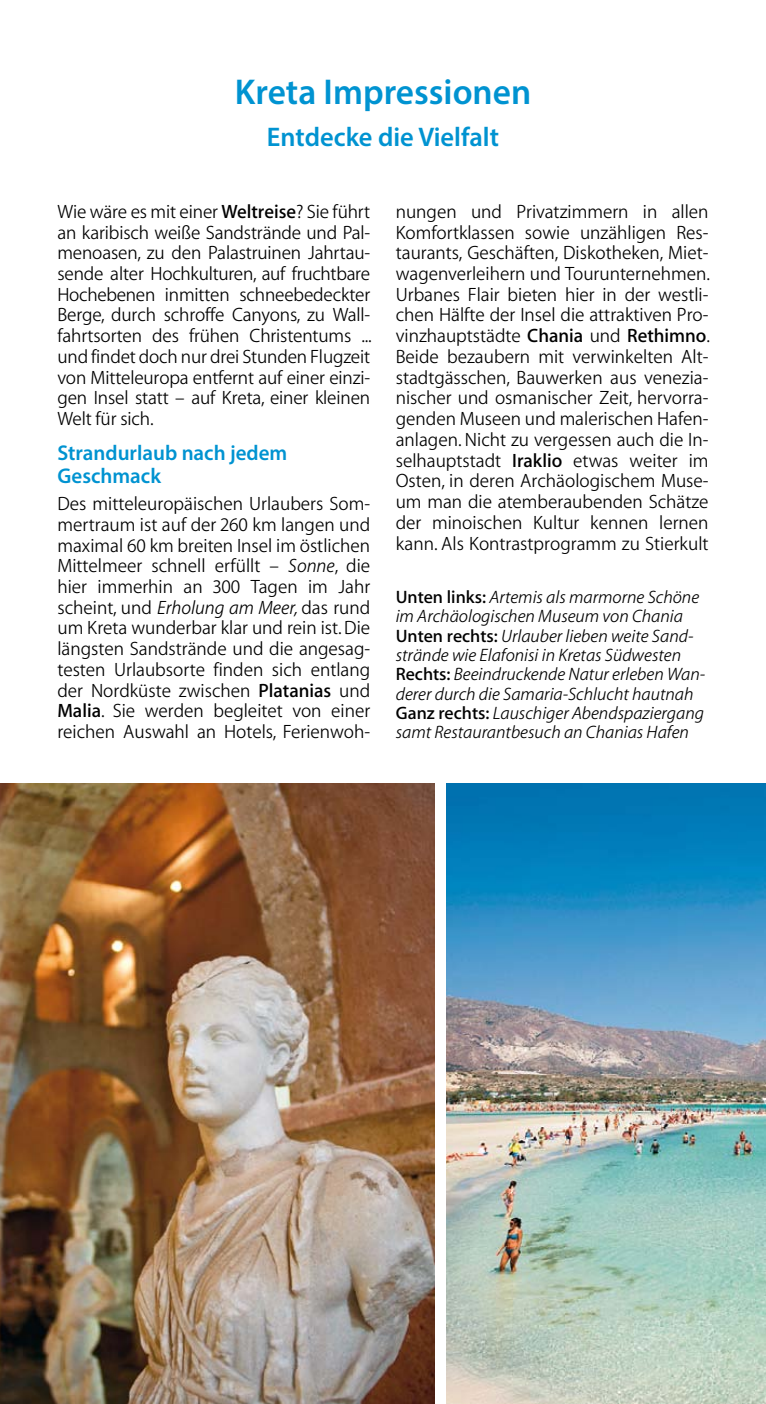
<style>
.page{position:relative;width:766px;height:1404px;background:#fff}
.page>*{position:absolute;margin:0;border:0;box-sizing:border-box;transform-origin:0 0}
.t1{font:600 36px "Myriad Pro";color:#0093d1}
.t2{font:600 27px "Myriad Pro";color:#0093d1}
.t3{font:600 21.38px/22.5px "Myriad Pro";color:#0093d1}
.t4{font:300 19.35px/20.7px "ADAC Myriad OT";color:#000;text-align:justify}
.t5{font:italic 300 18px/19.3px "ADAC Myriad OT";color:#000}
.s1{font-weight:700}
.s2{font-style:italic}
.s3{font-weight:700;font-style:normal}
</style>
<div class="page">
<img style="left:446px;top:783px;width:319px;height:620px">
<img style="left:0;top:783px;width:434px;height:620px">
<p class="t1" style="left:235px;top:69px;width:298px">Kreta Impressionen</p>
<p class="t2" style="left:267px;top:119px;width:233px">Entdecke die Vielfalt</p>
<p class="t4" style="left:57px;top:201px;width:316px">Wie wäre es mit einer <span class="s1">Weltreise</span>? Sie führt an karibisch weiße Sandstrände und Pal&shy;menoasen, zu den Palastruinen Jahrtau&shy;sende alter Hochkulturen, auf fruchtbare Hochebenen inmitten schneebedeckter Berge, durch schroffe Canyons, zu Wall&shy;fahrtsorten des frühen Christentums ... und findet doch nur drei Stunden Flugzeit von Mitteleuropa entfernt auf einer einzi&shy;gen Insel statt – auf Kreta, einer kleinen Welt für sich.</p>
<p class="t3" style="left:57px;top:441px;width:231px">Strandurlaub nach jedem<br>Geschmack</p>
<p class="t4" style="left:57px;top:493px;width:314px">Des mitteleuropäischen Urlaubers Som&shy;mertraum ist auf der 260 km langen und maximal 60 km breiten Insel im östlichen Mittelmeer schnell erfüllt – <span class="s2">Sonne</span>, die hier immerhin an 300 Tagen im Jahr scheint, und <span class="s2">Erholung am Meer,</span> das rund um Kreta wunderbar klar und rein ist. Die längsten Sandstrände und die angesag&shy;testen Urlaubsorte finden sich entlang der Nordküste zwischen <span class="s1">Platanias</span> und <span class="s1">Malia</span>. Sie werden begleitet von einer reichen Auswahl an Hotels, Ferienwoh-</p>
<p class="t4" style="left:395px;top:201px;width:316px">nungen und Privatzimmern in allen Komfortklassen sowie unzähligen Res&shy;taurants, Geschäften, Diskotheken, Miet&shy;wagenverleihern und Tourunternehmen.<br>Urbanes Flair bieten hier in der westli&shy;chen Hälfte der Insel die attraktiven Pro&shy;vinzhauptstädte <span class="s1">Chania</span> und <span class="s1">Rethimno</span>.<br>Beide bezaubern mit verwinkelten Alt&shy;stadtgässchen, Bauwerken aus venezia&shy;nischer und osmanischer Zeit, hervorra&shy;genden Museen und malerischen Hafen&shy;anlagen. Nicht zu vergessen auch die In&shy;selhauptstadt <span class="s1">Iraklio</span> etwas weiter im Osten, in deren Archäologischem Muse&shy;um man die atemberaubenden Schätze der minoischen Kultur kennen lernen kann. Als Kontrastprogramm zu Stierkult</p>
<p class="t5" style="left:395px;top:587px;width:311px"><span class="s3">Unten links:</span> Artemis als marmorne Schöne im Archäologischen Museum von Chania <span class="s3">Unten rechts:</span> Urlauber lieben weite Sand&shy;strände wie Elafonisi in Kretas Südwesten <span class="s3">Rechts:</span> Beeindruckende Natur erleben Wan&shy;derer durch die Samaria-Schlucht hautnah <span class="s3">Ganz rechts:</span> Lauschiger Abendspaziergang samt Restaurantbesuch an Chanias Hafen</p>
</div>
